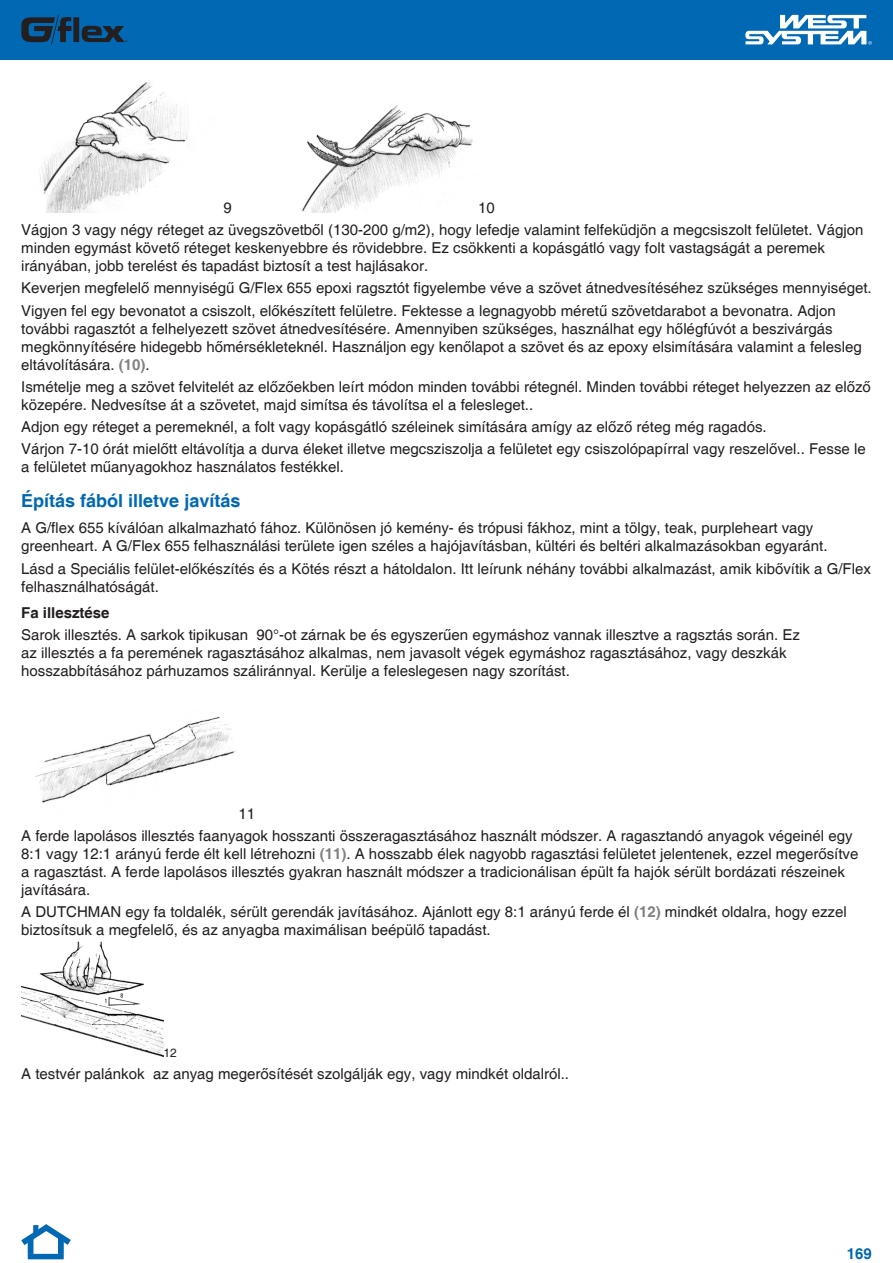
<style>
.page{position:relative;width:893px;height:1263px;background:#fff}
.page>*{position:absolute;margin:0;border:0;box-sizing:border-box;transform-origin:0 0}
.t1{font:700 18px "Helvetica";color:#0168b3}
.t2{font:15px/18px "Helvetica";color:#231f20}
.t3{font:700 15px "Helvetica";color:#231f20}
.t4{font:700 15px "Helvetica";color:#0168b3}
.t5{font:12px "Helvetica";color:#231f20}
.t6{font:600 5.4px "Myriad Pro";color:#231f20}
.s1{font-weight:700;color:#818181}
</style>
<div class="page">
<div style="left:0;top:0;width:893px;height:60px;background:#0168b3"></div>
<svg style="left:745px;top:15px;width:127px;height:30px"></svg>
<svg style="left:21px;top:15px;width:104px;height:29px"></svg>
<div style="left:28px;top:1238px;width:5px;height:16px;background:#0168b3"></div>
<svg style="left:21px;top:1224px;width:50px;height:26px"></svg>
<div style="left:28px;top:1254px;width:36px;height:5px;background:#0168b3"></div>
<div style="left:58px;top:1238px;width:6px;height:16px;background:#0168b3"></div>
<img style="left:39px;top:82px;width:149px;height:131px">
<img style="left:302px;top:105px;width:171px;height:108px">
<img style="left:35px;top:717px;width:202px;height:86px">
<img style="left:21px;top:942px;width:142px;height:115px">
<p class="t6" style="left:125px;top:38px;width:4px">®</p>
<p class="t2" style="left:21px;top:197px;width:844px;line-height:22.2px;text-indent:457px">10<br>Vágjon 3 vagy négy réteget az üvegszövetből (130-200 g/m2), hogy lefedje valamint felfeküdjön a megcsiszolt felületet. Vágjon</p>
<p class="t2" style="left:21px;top:239px;width:805px">minden egymást követő réteget keskenyebbre és rövidebbre. Ez csökkenti a kopásgátló vagy folt vastagságát a peremek irányában, jobb terelést és tapadást biztosít a test hajlásakor.</p>
<p class="t2" style="left:21px;top:278px;width:852px;line-height:22.2px">Keverjen megfelelő mennyiségű G/Flex 655 epoxi ragsztót figyelembe véve a szövet átnedvesítéséhez szükséges mennyiséget.<br>Vigyen fel egy bevonatot a csiszolt, előkészített felületre. Fektesse a legnagyobb méretű szövetdarabot a bevonatra. Adjon</p>
<p class="t2" style="left:21px;top:320px;width:842px">további ragasztót a felhelyezett szövet átnedvesítésére. Amennyiben szükséges, használhat egy hőlégfúvót a beszivárgás megkönnyítésére hidegebb hőmérsékleteknél. Használjon egy kenőlapot a szövet és az epoxy elsimítására valamint a felesleg eltávolítására. <span class="s1">(10)</span>.</p>
<p class="t2" style="left:21px;top:378px;width:851px">Ismételje meg a szövet felvitelét az előzőekben leírt módon minden további rétegnél. Minden további réteget helyezzen az előző közepére. Nedvesítse át a szövetet, majd simítsa és távolítsa el a felesleget..</p>
<p class="t2" style="left:21px;top:416px;width:846px;line-height:22.2px">Adjon egy réteget a peremeknél, a folt vagy kopásgátló széleinek simítására amígy az előző réteg még ragadós.<br>Várjon 7-10 órát mielőtt eltávolítja a durva éleket illetve megcsziszolja a felületet egy csiszolópapírral vagy reszelővel.. Fesse le</p>
<p class="t2" style="left:21px;top:459px;width:324px">a felületet műanyagokhoz használatos festékkel.</p>
<p class="t1" style="left:21px;top:489px;width:221px">Építás fából illetve javítás</p>
<p class="t2" style="left:21px;top:520px;width:808px">A G/flex 655 kíválóan alkalmazható fához. Különösen jó kemény- és trópusi fákhoz, mint a tölgy, teak, purpleheart vagy greenheart. A G/Flex 655 felhasználási területe igen széles a hajójavításban, kültéri és beltéri alkalmazásokban egyaránt.</p>
<p class="t2" style="left:21px;top:560px;width:851px">Lásd a Speciális felület-előkészítés és a Kötés részt a hátoldalon. Itt leírunk néhány további alkalmazást, amik kibővítik a G/Flex felhasználhatóságát.</p>
<p class="t3" style="left:21px;top:604px;width:90px">Fa illesztése</p>
<p class="t2" style="left:21px;top:627px;width:780px">Sarok illesztés. A sarkok tipikusan 90°-ot zárnak be és egyszerűen egymáshoz vannak illesztve a ragsztás során. Ez az illesztés a fa peremének ragasztásához alkalmas, nem javasolt végek egymáshoz ragasztásához, vagy deszkák hosszabbításához párhuzamos száliránnyal. Kerülje a feleslegesen nagy szorítást.</p>
<p class="t2" style="left:224px;top:199px;width:10px">9</p>
<p class="t2" style="left:21px;top:803px;width:833px;line-height:22.2px;text-indent:217px">11<br>A ferde lapolásos illesztés faanyagok hosszanti összeragasztásához használt módszer. A ragasztandó anyagok végeinél egy</p>
<p class="t2" style="left:21px;top:845px;width:839px">8:1 vagy 12:1 arányú ferde élt kell létrehozni <span class="s1">(11)</span>. A hosszabb élek nagyobb ragasztási felületet jelentenek, ezzel megerősítve a ragasztást. A ferde lapolásos illesztés gyakran használt módszer a tradicionálisan épült fa hajók sérült bordázati részeinek javítására.</p>
<p class="t2" style="left:21px;top:903px;width:827px">A DUTCHMAN egy fa toldalék, sérült gerendák javításához. Ajánlott egy 8:1 arányú ferde él <span class="s1">(12)</span> mindkét oldalra, hogy ezzel biztosítsuk a megfelelő, és az anyagba maximálisan beépülő tapadást.</p>
<p class="t5" style="left:163px;top:1046px;width:15px">12</p>
<p class="t2" style="left:21px;top:1066px;width:549px">A testvér palánkok az anyag megerősítését szolgálják egy, vagy mindkét oldalról..</p>
<p class="t4" style="left:847px;top:1244px;width:27px">169</p>
</div>
